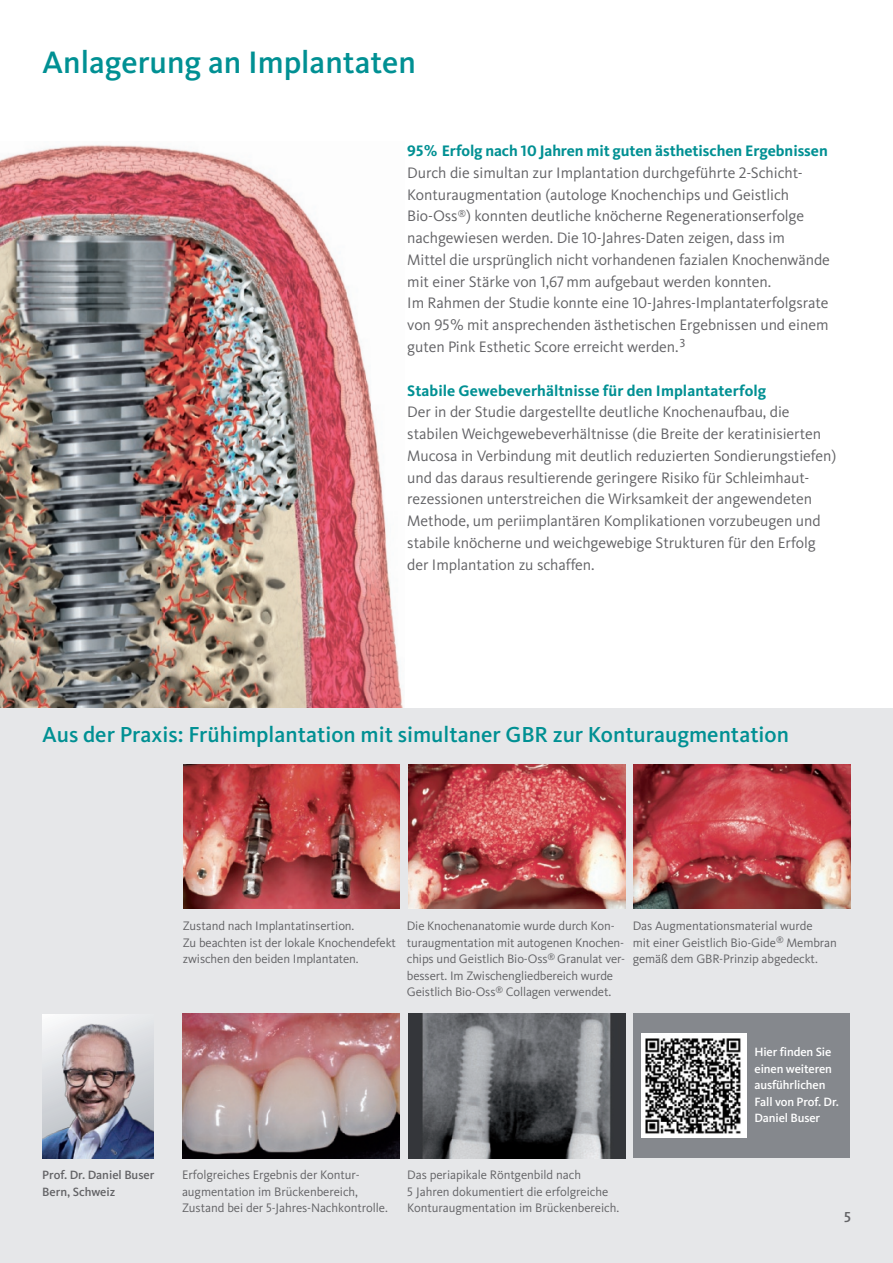
<style>
.page{position:relative;width:893px;height:1263px;background:#fff}
.page>*{position:absolute;margin:0;border:0;box-sizing:border-box;transform-origin:0 0}
.t1{font:500 32.1px "Kievit Pro";color:#009093}
.t2{font:500 22.5px "Kievit Pro";color:#009093}
.t3{font:15.75px/21.8px "Kievit OT";letter-spacing:-.005em;color:#636366}
.t4{font:700 15.75px "Kievit Pro";letter-spacing:.005em;color:#009093}
.t5{font:500 15px "Kievit OT";color:#636366}
.t6{font:12.75px/16.5px "Kievit Pro";letter-spacing:-.01em;color:#636366}
.t7{font:500 12.45px/16.5px "Kievit OT";letter-spacing:-.01em;color:#fff}
.t8{font:500 12.45px/16.5px "Kievit Pro";letter-spacing:-.005em;color:#636366}
.s1{font-weight:700;color:#009093}
.s2{font-family:"Meta Plus";font-weight:700;color:#009093}
.s3{font-family:"Meta Plus Normal"}
.s4{font-size:13.05px}
.s5{font-family:"Koz Min Pr 6 N";font-weight:500}
</style>
<div class="page">
<img style="left:0;top:145px;width:404px;height:563px">
<div style="left:0;top:708px;width:893px;height:555px;background:#e6e7e9"></div>
<img style="left:43px;top:1015px;width:110px;height:143px">
<img style="left:183px;top:764px;width:217px;height:145px">
<img style="left:409px;top:764px;width:216px;height:145px">
<img style="left:634px;top:764px;width:216px;height:144px">
<img style="left:183px;top:1013px;width:217px;height:145px">
<img style="left:408px;top:1013px;width:217px;height:145px">
<div style="left:633px;top:1013px;width:217px;height:145px;background:#85888d"></div>
<div style="left:641px;top:1033px;width:106px;height:105px;background:#fff"></div>
<img style="left:645px;top:1038px;width:96px;height:96px">
<h1 class="t1" style="left:42px;top:50px;width:375px">Anlagerung an Implantaten</h1>
<p class="t3" style="left:407px;top:141px;width:424px"><span class="s1">95</span><span class="s2">%</span> <span class="s1">Erfolg nach 10 Jahren mit guten ästhetischen Ergebnissen </span>Durch die simultan zur Implantation durchgeführte 2-Schicht-Konturaugmentation (autologe Knochenchips und Geistlich Bio-Oss<sup>®</sup>) konnten deutliche knöcherne Regenerationserfolge nachgewiesen werden. Die 10-Jahres-Daten zeigen, dass im<br>Mittel die ursprünglich nicht vorhandenen fazialen Knochenwände mit einer Stärke von 1,67 mm aufgebaut werden konnten.<br>Im Rahmen der Studie konnte eine 10-Jahres-Implantaterfolgsrate von 95<span class="s3">%</span> mit ansprechenden ästhetischen Ergebnissen und einem guten Pink Esthetic Score erreicht werden.<sup>3</sup></p>
<p class="t4" style="left:407px;top:384px;width:361px">Stabile Gewebeverhältnisse für den Implantaterfolg</p>
<p class="t3" style="left:407px;top:402px;width:430px">Der in der Studie dargestellte deutliche Knochenaufbau, die stabilen Weichgewebeverhältnisse (die Breite der keratinisierten Mucosa in Verbindung mit deutlich reduzierten Sondierungstiefen) und das daraus resultierende geringere Risiko für Schleimhaut&shy;rezessionen unterstreichen die Wirksamkeit der angewendeten Methode, um periimplantären Komplikationen vorzubeugen und stabile knöcherne und weichgewebige Strukturen für den Erfolg der Implantation zu schaffen.</p>
<h2 class="t2" style="left:42px;top:725px;width:748px">Aus der Praxis: Frühimplantation mit simultaner GBR zur Konturaugmentation</h2>
<p class="t6" style="left:183px;top:919px;width:215px">Zustand nach Implantatinsertion.<br>Zu beachten ist der lokale Knochendefekt zwischen den beiden Implantaten.</p>
<p class="t6" style="left:407px;top:918px;width:220px">Die Knochenanatomie wurde durch Kon&shy;turaugmentation mit autogenen Knochen&shy;chips und Geistlich Bio-Oss<sup>®</sup> Granulat ver&shy;bessert. Im Zwischenglied bereich wurde Geistlich Bio-Oss<sup>®</sup> Collagen verwendet<span class="s4">.</span></p>
<p class="t6" style="left:633px;top:918px;width:206px">Das Augmentationsmaterial wurde<br>mit einer Geistlich Bio-Gide<sup>®</sup> Membran gemäß dem GBR-Prinzip abgedeckt.</p>
<p class="t8" style="left:42px;top:1168px;width:114px">Prof. Dr. Daniel Buser<br>Bern, Schweiz</p>
<p class="t6" style="left:182px;top:1168px;width:207px">Erfolgreiches Ergebnis der Kontur&shy;augmentation im Bru<span class="s5">̈</span>ckenbereich,<br>Zustand bei der 5-Jahres-Nachkontrolle.</p>
<p class="t6" style="left:407px;top:1168px;width:213px">Das periapikale Röntgenbild nach<br>5 Jahren dokumentiert die erfolgreiche<br>Konturaugmentation im Bru<span class="s5">̈</span>ckenbereich.</p>
<p class="t7" style="left:754px;top:1045px;width:86px">Hier finden Sie einen weiteren ausführlichen<br>Fall von Prof. Dr.<br>Daniel Buser</p>
<p class="t5" style="left:844px;top:1211px;width:8px">5</p>
</div>
